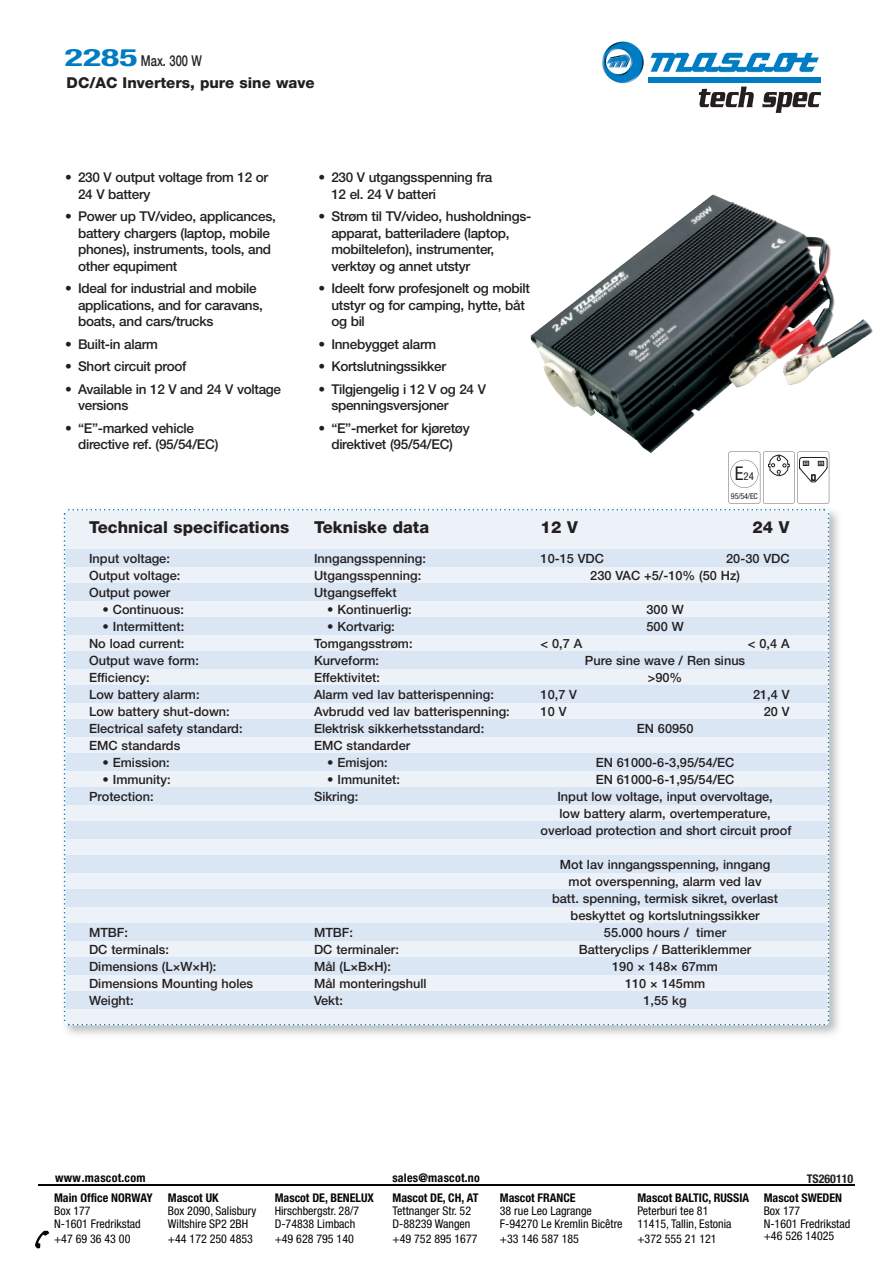
<style>
.page{position:relative;width:893px;height:1263px;background:#fff}
.page>*{position:absolute;margin:0;border:0;box-sizing:border-box;transform-origin:0 0}
.t1{font:800 16.5px "Helvetica Neue";color:#231f20}
.t2{font:800 15px "Helvetica Neue";color:#231f20}
.t3{font:500 15px "Helvetica Neue";color:#231f20;scale:.74 1}
.t4{font:500 13.5px/16.5px "Helvetica Neue";letter-spacing:-.02em;color:#231f20}
.t5{font:500 12.75px/17px "Helvetica Neue";color:#231f20;text-align:center}
.t6{font:condensed 12px/12.8px "Helvetica Neue";color:#050504}
.t7{font:700 condensed 12px/20px "Helvetica Neue";color:#050504}
.t8{font:700 condensed 12px "Helvetica Neue";letter-spacing:.02em;color:#050504}
.t9{font:700 condensed 12px "Helvetica Neue";color:#231f20}
.t10{font:condensed 10.8px "Helvetica Neue";color:#231f20}
.t11{font:condensed 8.1px "Helvetica Neue";color:#231f20}
.s1{font-weight:700;font-stretch:condensed;font-size:24px;color:#007cc2}
.s2{font-size:18.9px}
</style>
<div class="page">
<svg style="left:602px;top:41px;width:42px;height:42px"></svg>
<svg style="left:650px;top:52px;width:170px;height:20px"></svg>
<div style="left:648px;top:77px;width:173px;height:6px;background:#007cc2"></div>
<svg style="left:699px;top:87px;width:55px;height:20px"></svg>
<svg style="left:762px;top:92px;width:59px;height:21px"></svg>
<hr style="left:38px;top:1184px;width:817px;height:2px;background:#050504">
<svg style="left:35px;top:1231px;width:14px;height:17px"></svg>
<img style="left:63px;top:510px;width:776px;height:525px">
<svg style="left:64px;top:509px;width:765px;height:516px;background:#e4ecf6"></svg>
<svg style="left:728px;top:454px;width:101px;height:49px"></svg>
<img style="left:530px;top:195px;width:343px;height:259px">
<p class="t3" style="left:65px;top:51px;width:187px"><span class="s1">2285</span> Max. 300 W</p>
<p class="t2" style="left:67px;top:74px;width:250px">DC/AC Inverters, pure sine wave</p>
<p class="t4" style="left:78px;top:169px;width:192px;text-indent:-13px">• 230 V output voltage from 12 or<br>24 V battery</p>
<p class="t4" style="left:78px;top:208px;width:199px;text-indent:-13px">• Power up TV/video, applicances, battery chargers (laptop, mobile phones), instruments, tools, and other equpiment</p>
<p class="t4" style="left:78px;top:280px;width:186px;text-indent:-13px">• Ideal for industrial and mobile applications, and for caravans, boats, and cars/trucks</p>
<p class="t4" style="left:65px;top:335px;width:94px">• Built-in alarm</p>
<p class="t4" style="left:65px;top:358px;width:123px">• Short circuit proof</p>
<p class="t4" style="left:78px;top:380px;width:205px;text-indent:-13px">• Available in 12 V and 24 V voltage versions</p>
<p class="t4" style="left:78px;top:419px;width:142px;text-indent:-13px">• “E”-marked vehicle directive ref. (95/54/EC)</p>
<p class="t4" style="left:331px;top:169px;width:162px;text-indent:-13px">• 230 V utgangsspenning fra<br>12 el. 24 V batteri</p>
<p class="t4" style="left:331px;top:208px;width:202px;text-indent:-13px">• Strøm til TV/video, husholdnings - apparat, batteriladere (laptop, mobiltelefon), instrumenter, verktøy og annet utstyr</p>
<p class="t4" style="left:331px;top:280px;width:200px;text-indent:-13px">• Ideelt forw profesjonelt og mobilt utstyr og for camping, hytte, båt og bil</p>
<p class="t4" style="left:319px;top:335px;width:119px">• Innebygget alarm</p>
<p class="t4" style="left:319px;top:358px;width:129px">• Kortslutningssikker</p>
<p class="t4" style="left:331px;top:380px;width:156px;text-indent:-13px">• Tilgjengelig i 12 V og 24 V spenningsversjoner</p>
<p class="t4" style="left:319px;top:419px;width:153px;text-align:center">• “E”-merket for kjøretøy direktivet (95/54/EC)</p>
<p class="t10" style="left:735px;top:470px;width:21px"><span class="s2">E</span>24</p>
<p class="t11" style="left:731px;top:491px;width:28px">95/54/EC</p>
<p class="t1" style="left:89px;top:518px;width:202px">Technical specifications</p>
<p class="t1" style="left:314px;top:518px;width:117px">Tekniske data</p>
<p class="t1" style="left:541px;top:518px;width:39px">12 V</p>
<p class="t1" style="left:752px;top:518px;width:39px">24 V</p>
<p class="t5" style="left:89px;top:549px;width:82px">Input voltage:</p>
<p class="t5" style="left:314px;top:549px;width:113px">Inngangsspenning:</p>
<p class="t5" style="left:541px;top:549px;width:65px">10-15 VDC</p>
<p class="t5" style="left:726px;top:549px;width:65px">20-30 VDC</p>
<p class="t5" style="left:89px;top:566px;width:93px">Output voltage:</p>
<p class="t5" style="left:314px;top:566px;width:109px">Utgangsspenning:</p>
<p class="t5" style="left:590px;top:566px;width:151px">230 VAC +5/-10% (50 Hz)</p>
<p class="t5" style="left:89px;top:583px;width:83px">Output power</p>
<p class="t5" style="left:314px;top:583px;width:84px">Utgangseffekt</p>
<p class="t5" style="left:103px;top:600px;width:83px">• Continuous:</p>
<p class="t5" style="left:327px;top:600px;width:86px">• Kontinuerlig:</p>
<p class="t5" style="left:646px;top:600px;width:39px">300 W</p>
<p class="t5" style="left:103px;top:617px;width:83px">• Intermittent:</p>
<p class="t5" style="left:327px;top:617px;width:69px">• Kortvarig:</p>
<p class="t5" style="left:646px;top:617px;width:39px">500 W</p>
<p class="t5" style="left:89px;top:634px;width:97px">No load current:</p>
<p class="t5" style="left:314px;top:634px;width:100px">Tomgangsstrøm:</p>
<p class="t5" style="left:541px;top:634px;width:43px">&lt; 0,7 A</p>
<p class="t5" style="left:748px;top:634px;width:43px">&lt; 0,4 A</p>
<p class="t5" style="left:89px;top:651px;width:111px">Output wave form:</p>
<p class="t5" style="left:314px;top:651px;width:66px">Kurveform:</p>
<p class="t5" style="left:585px;top:651px;width:162px">Pure sine wave / Ren sinus</p>
<p class="t5" style="left:89px;top:668px;width:62px">Efficiency:</p>
<p class="t5" style="left:314px;top:668px;width:67px">Effektivitet:</p>
<p class="t5" style="left:648px;top:668px;width:36px">&gt;90%</p>
<p class="t5" style="left:89px;top:685px;width:112px">Low battery alarm:</p>
<p class="t5" style="left:314px;top:685px;width:181px">Alarm ved lav batterispenning:</p>
<p class="t5" style="left:541px;top:685px;width:38px">10,7 V</p>
<p class="t5" style="left:753px;top:685px;width:38px">21,4 V</p>
<p class="t5" style="left:89px;top:702px;width:142px">Low battery shut-down:</p>
<p class="t5" style="left:314px;top:702px;width:197px">Avbrudd ved lav batterispenning:</p>
<p class="t5" style="left:541px;top:702px;width:27px">10 V</p>
<p class="t5" style="left:764px;top:702px;width:27px">20 V</p>
<p class="t5" style="left:89px;top:720px;width:155px">Electrical safety standard:</p>
<p class="t5" style="left:314px;top:720px;width:172px">Elektrisk sikkerhetsstandard:</p>
<p class="t5" style="left:637px;top:720px;width:58px">EN 60950</p>
<p class="t5" style="left:89px;top:737px;width:93px">EMC standards</p>
<p class="t5" style="left:314px;top:737px;width:98px">EMC standarder</p>
<p class="t5" style="left:103px;top:754px;width:69px">• Emission:</p>
<p class="t5" style="left:327px;top:754px;width:62px">• Emisjon:</p>
<p class="t5" style="left:596px;top:754px;width:140px">EN 61000-6-3,95/54/EC</p>
<p class="t5" style="left:103px;top:771px;width:70px">• Immunity:</p>
<p class="t5" style="left:327px;top:771px;width:74px">• Immunitet:</p>
<p class="t5" style="left:596px;top:771px;width:140px">EN 61000-6-1,95/54/EC</p>
<p class="t5" style="left:89px;top:788px;width:66px">Protection:</p>
<p class="t5" style="left:314px;top:788px;width:46px">Sikring:</p>
<p class="t5" style="left:541px;top:788px;width:252px">Input low voltage, input overvoltage,<br>low battery alarm, overtemperature, overload protection and short circuit proof</p>
<p class="t5" style="left:552px;top:856px;width:228px">Mot lav inngangsspenning, inngang mot overspenning, alarm ved lav<br>batt. spenning, termisk sikret, overlast beskyttet og kortslutningssikker</p>
<p class="t5" style="left:89px;top:924px;width:40px">MTBF:</p>
<p class="t5" style="left:314px;top:924px;width:40px">MTBF:</p>
<p class="t5" style="left:604px;top:924px;width:124px">55.000 hours / timer</p>
<p class="t5" style="left:89px;top:941px;width:81px">DC terminals:</p>
<p class="t5" style="left:314px;top:941px;width:86px">DC terminaler:</p>
<p class="t5" style="left:579px;top:941px;width:174px">Batteryclips / Batteriklemmer</p>
<p class="t5" style="left:89px;top:958px;width:129px">Dimensions (L×W×H):</p>
<p class="t5" style="left:314px;top:958px;width:78px">Mål (L×B×H):</p>
<p class="t5" style="left:612px;top:958px;width:107px">190 × 148× 67mm</p>
<p class="t5" style="left:89px;top:975px;width:166px">Dimensions Mounting holes</p>
<p class="t5" style="left:314px;top:975px;width:114px">Mål monteringshull</p>
<p class="t5" style="left:625px;top:975px;width:82px">110 × 145mm</p>
<p class="t5" style="left:89px;top:992px;width:46px">Weight:</p>
<p class="t5" style="left:314px;top:992px;width:30px">Vekt:</p>
<p class="t5" style="left:644px;top:992px;width:45px">1,55 kg</p>
<p class="t7" style="left:54px;top:1168px;width:100px">www.mascot.com<br>Main Office NORWAY</p>
<p class="t6" style="left:54px;top:1204px;width:88px">Box 177<br>N-1601 Fredrikstad</p>
<p class="t6" style="left:54px;top:1232px;width:78px">+47 69 36 43 00</p>
<p class="t7" style="left:168px;top:1188px;width:52px">Mascot UK</p>
<p class="t6" style="left:168px;top:1204px;width:90px">Box 2090, Salisbury<br>Wiltshire SP2 2BH</p>
<p class="t6" style="left:168px;top:1232px;width:86px">+44 172 250 4853</p>
<p class="t7" style="left:275px;top:1188px;width:101px">Mascot DE, BENELUX</p>
<p class="t6" style="left:275px;top:1204px;width:86px">Hirschbergstr. 28/7<br>D-74838 Limbach</p>
<p class="t6" style="left:275px;top:1232px;width:81px">+49 628 795 140</p>
<p class="t8" style="left:392px;top:1170px;width:89px">sales@mascot.no</p>
<p class="t7" style="left:393px;top:1188px;width:87px">Mascot DE, CH, AT</p>
<p class="t6" style="left:393px;top:1204px;width:80px">Tettnanger Str. 52<br>D-88239 Wangen</p>
<p class="t6" style="left:393px;top:1232px;width:86px">+49 752 895 1677</p>
<p class="t7" style="left:500px;top:1188px;width:77px">Mascot FRANCE</p>
<p class="t6" style="left:500px;top:1204px;width:124px">38 rue Leo Lagrange<br>F-94270 Le Kremlin Bicêtre</p>
<p class="t6" style="left:500px;top:1232px;width:81px">+33 146 587 185</p>
<p class="t7" style="left:637px;top:1188px;width:113px">Mascot BALTIC, RUSSIA</p>
<p class="t6" style="left:637px;top:1204px;width:96px">Peterburi tee 81<br>11415, Tallin, Estonia</p>
<p class="t6" style="left:637px;top:1232px;width:81px">+372 555 21 121</p>
<p class="t9" style="left:807px;top:1171px;width:48px">TS260110</p>
<p class="t7" style="left:764px;top:1188px;width:80px">Mascot SWEDEN</p>
<p class="t6" style="left:764px;top:1204px;width:88px">Box 177<br>N-1601 Fredrikstad +46 526 14025</p>
</div>
